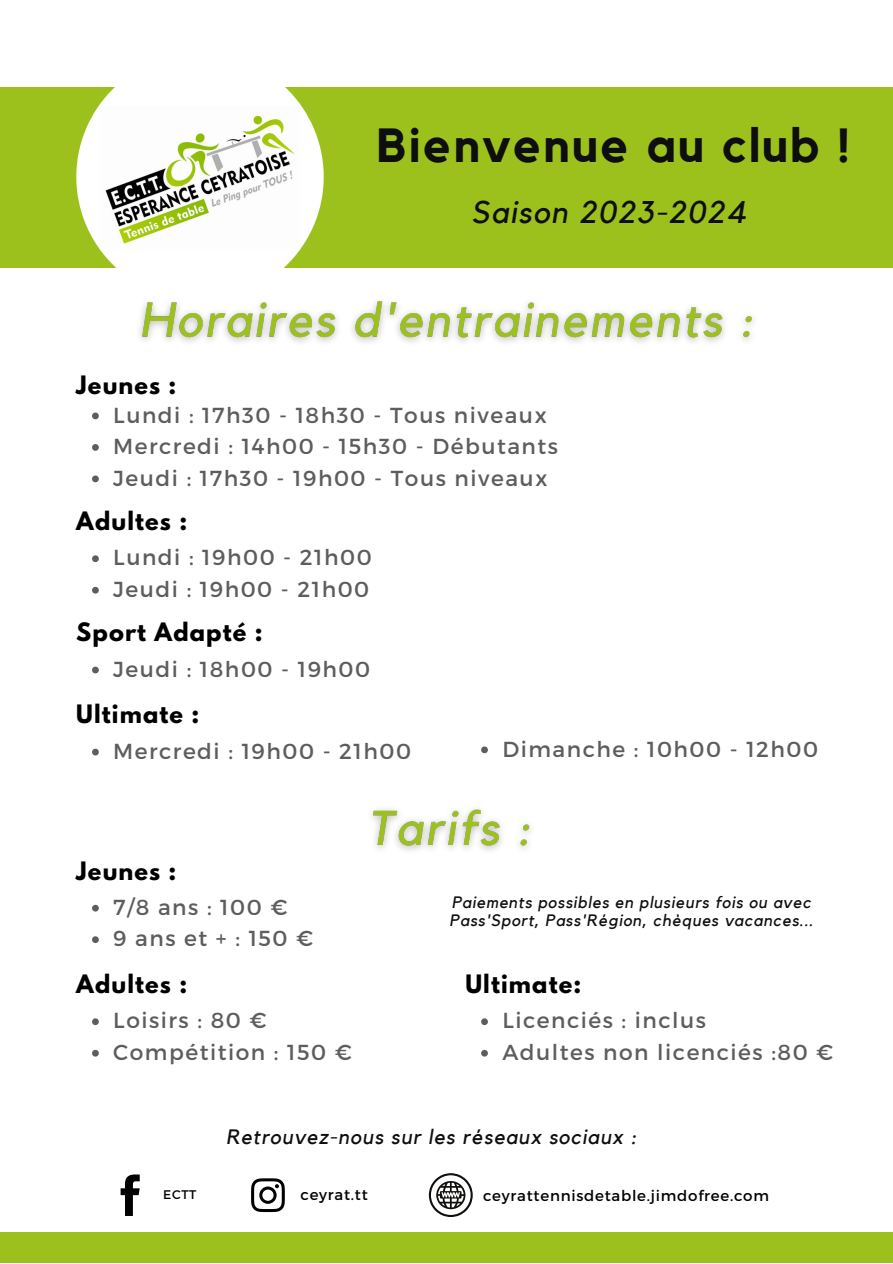
<style>
.page{position:relative;width:893px;height:1264px;background:#fff}
.page>*{position:absolute;margin:0;border:0;box-sizing:border-box;transform-origin:0 0}
.t1{font:700 47.7px "Kollektif";letter-spacing:.05em;color:#0e0e0e}
.t2{font:italic 31.2px "Kollektif";letter-spacing:.05em;color:#0e0e0e}
.t3{font:700 22.5px "League Spartan";letter-spacing:.05em;color:#000}
.t4{font:21.75px "Montserrat";letter-spacing:.07em;color:#5d5d5d}
.t5{font:italic 20.7px "Kollektif";letter-spacing:.05em;color:#0e0e0e}
.t6{font:italic 16.5px "Kollektif";letter-spacing:.05em;color:#0e0e0e}
.t7{font:15px "Montserrat";letter-spacing:.05em;color:#000}
.t8{font:12.45px "Montserrat";color:#000}
</style>
<div class="page">
<div style="left:0;top:88px;width:892px;height:180px;background:#9cc11d"></div>
<svg style="left:76px;top:87px;width:248px;height:181px;fill:#fff"></svg>
<div style="left:0;top:1232px;width:892px;height:30px;background:#9cc11d"></div>
<img style="left:100px;top:106px;width:199px;height:142px">
<svg style="left:92px;top:412px;width:7px;height:7px"></svg>
<svg style="left:92px;top:444px;width:7px;height:7px"></svg>
<svg style="left:92px;top:475px;width:7px;height:7px"></svg>
<svg style="left:92px;top:555px;width:7px;height:7px"></svg>
<svg style="left:92px;top:587px;width:7px;height:6px"></svg>
<svg style="left:92px;top:748px;width:7px;height:7px"></svg>
<svg style="left:92px;top:666px;width:7px;height:7px"></svg>
<svg style="left:429px;top:1173px;width:43px;height:43px"></svg>
<svg style="left:251px;top:1178px;width:34px;height:33px"></svg>
<svg style="left:121px;top:1174px;width:19px;height:41px"></svg>
<img style="left:372px;top:809px;width:159px;height:42px">
<img style="left:139px;top:301px;width:615px;height:42px">
<svg style="left:92px;top:904px;width:7px;height:7px"></svg>
<svg style="left:92px;top:936px;width:7px;height:7px"></svg>
<svg style="left:92px;top:1018px;width:7px;height:7px"></svg>
<svg style="left:92px;top:1049px;width:7px;height:7px"></svg>
<svg style="left:481px;top:746px;width:7px;height:7px"></svg>
<svg style="left:481px;top:1018px;width:7px;height:7px"></svg>
<svg style="left:481px;top:1049px;width:7px;height:7px"></svg>
<p class="t3" style="left:76px;top:374px;width:102px">Jeunes :</p>
<p class="t1" style="left:377px;top:123px;width:474px">Bienvenue au club !</p>
<p class="t2" style="left:471px;top:198px;width:276px">Saison 2023-2024</p>
<p class="t4" style="left:113px;top:401px;width:435px">Lundi : 17h30 - 18h30 - Tous niveaux</p>
<p class="t4" style="left:113px;top:432px;width:446px">Mercredi : 14h00 - 15h30 - Débutants</p>
<p class="t4" style="left:113px;top:464px;width:435px">Jeudi : 17h30 - 19h00 - Tous niveaux</p>
<p class="t3" style="left:76px;top:510px;width:112px">Adultes :</p>
<p class="t4" style="left:113px;top:543px;width:260px">Lundi : 19h00 - 21h00</p>
<p class="t4" style="left:113px;top:575px;width:257px">Jeudi : 19h00 - 21h00</p>
<p class="t3" style="left:76px;top:621px;width:188px">Sport Adapté :</p>
<p class="t4" style="left:113px;top:655px;width:258px">Jeudi : 18h00 - 19h00</p>
<p class="t3" style="left:76px;top:703px;width:125px">Ultimate :</p>
<p class="t4" style="left:113px;top:737px;width:299px">Mercredi : 19h00 - 21h00</p>
<p class="t4" style="left:502px;top:734px;width:317px">Dimanche : 10h00 - 12h00</p>
<p class="t3" style="left:76px;top:859px;width:102px">Jeunes :</p>
<p class="t4" style="left:113px;top:893px;width:176px">7/8 ans : 100 €</p>
<p class="t4" style="left:113px;top:924px;width:202px">9anset+:150€</p>
<p class="t3" style="left:76px;top:972px;width:112px">Adultes :</p>
<p class="t4" style="left:113px;top:1006px;width:155px">Loisirs : 80 €</p>
<p class="t4" style="left:113px;top:1038px;width:240px">Compétition : 150 €</p>
<p class="t6" style="left:452px;top:894px;width:360px">Paiements possibles en plusieurs fois ou avec</p>
<p class="t6" style="left:449px;top:912px;width:365px">Pass'Sport, Pass'Région, chèques vacances...</p>
<p class="t3" style="left:465px;top:972px;width:117px">Ultimate:</p>
<p class="t4" style="left:502px;top:1006px;width:205px">Licenciés : inclus</p>
<p class="t4" style="left:502px;top:1038px;width:332px">Adultes non licenciés :80 €</p>
<p class="t5" style="left:226px;top:1127px;width:412px">Retrouvez-nous sur les réseaux sociaux :</p>
<p class="t8" style="left:163px;top:1186px;width:35px">ECTT</p>
<p class="t7" style="left:300px;top:1185px;width:69px">ceyrat.tt</p>
<p class="t7" style="left:483px;top:1185px;width:287px">ceyrattennisdetable.jimdofree.com</p>
</div>
